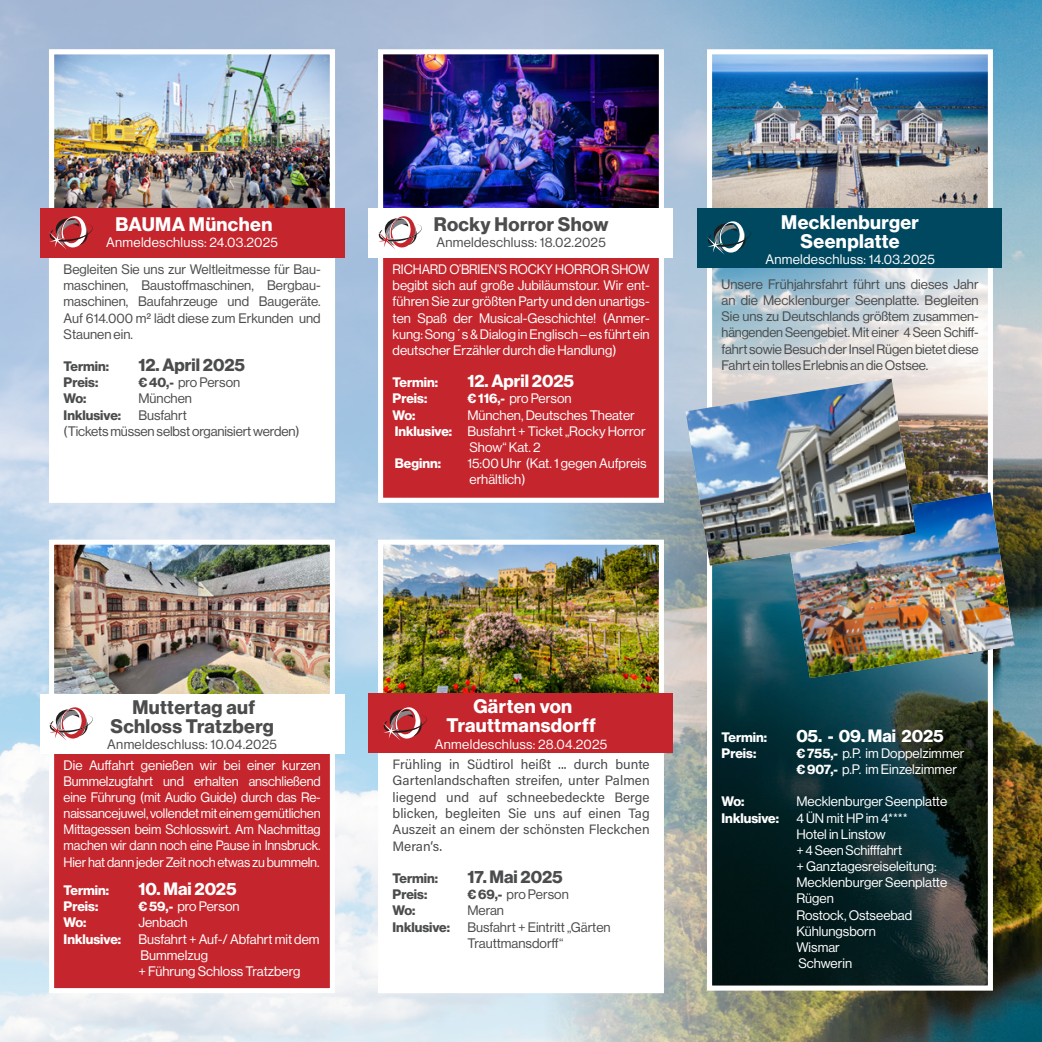
<style>
.page{position:relative;width:1042px;height:1042px;background:#fff}
.page>*{position:absolute;margin:0;border:0;box-sizing:border-box;transform-origin:0 0}
.t1{font:19.25px/19.2px "N Haas Grotesk DS Pro 75 Bd";letter-spacing:.02em;color:#fff;text-align:center}
.t2{font:19.25px/19.2px "N Haas Grotesk DS Pro 75 Bd";letter-spacing:.02em;color:#4b4c4d;text-align:center}
.t3{font:17.5px "N Haas Grotesk DS Pro 75 Bd";color:#fff}
.t4{font:17.5px "N Haas Grotesk DS Pro 75 Bd";color:#4b4c4d}
.t5{font:13.65px/16.3px "Acumin Variable Concept";color:#4b4c4d;text-align:justify}
.t6{font:13.47px/16.1px "N Haas Grotesk DS Pro 55 Rg";color:#fff}
.t7{font:13.47px/16.1px "N Haas Grotesk DS Pro 55 Rg";color:#4b4c4d;text-align:justify}
.t8{font:13.47px/16.1px "N Haas Grotesk DS Pro 55 Rg";color:#fff;text-align:justify;scale:.96 1}
.t9{font:13.47px "N Haas Grotesk DS Pro 55 Rg";letter-spacing:.02em;color:#fff}
.t10{font:13.47px "N Haas Grotesk DS Pro 75 Bd";color:#fff}
.t11{font:13.47px "N Haas Grotesk DS Pro 75 Bd";color:#4b4c4d}
.t12{font:13.47px "N Haas Grotesk DS Pro 55 Rg";letter-spacing:.02em;color:#4b4c4d}
.s1{font-family:"N Haas Grotesk DS Pro 75 Bd"}
</style>
<div class="page">
<img style="left:0;top:0;width:544px;height:1042px">
<img style="left:544px;top:0;width:498px;height:1042px">
<div style="left:52px;top:52px;width:280px;height:448px;background:#fff"></div>
<img style="left:55px;top:55px;width:274px;height:153px">
<div style="left:49px;top:49px;width:286px;height:454px;border:5px solid #fff"></div>
<div style="left:40px;top:208px;width:304px;height:50px;background:#c5252c"></div>
<div style="left:380px;top:52px;width:281px;height:448px;background:#c5252c"></div>
<img style="left:384px;top:55px;width:274px;height:153px">
<div style="left:378px;top:49px;width:286px;height:454px;border:5px solid #fff"></div>
<div style="left:368px;top:208px;width:305px;height:50px;background:#fff"></div>
<svg style="left:378px;top:216px;width:44px;height:34px"></svg>
<div style="left:52px;top:542px;width:280px;height:448px;background:#c5252c"></div>
<img style="left:55px;top:546px;width:274px;height:148px">
<div style="left:49px;top:540px;width:286px;height:453px;border:5px solid #fff"></div>
<div style="left:40px;top:694px;width:304px;height:60px;background:#fff"></div>
<svg style="left:49px;top:707px;width:44px;height:34px"></svg>
<div style="left:380px;top:542px;width:281px;height:448px;background:#fff"></div>
<img style="left:384px;top:546px;width:274px;height:147px">
<svg style="left:49px;top:216px;width:44px;height:33px"></svg>
<div style="left:368px;top:693px;width:305px;height:60px;background:#c5252c"></div>
<svg style="left:383px;top:707px;width:44px;height:34px"></svg>
<img style="left:713px;top:55px;width:274px;height:153px">
<div style="left:707px;top:49px;width:286px;height:184px;border:5px solid #fff"></div>
<img style="left:713px;top:268px;width:274px;height:716px">
<div style="left:707px;top:233px;width:286px;height:757px;border:5px solid #fff"></div>
<img style="left:685px;top:379px;width:329px;height:299px">
<img style="left:685px;top:379px;width:231px;height:186px">
<div style="left:697px;top:208px;width:305px;height:60px;background:#004860"></div>
<svg style="left:707px;top:221px;width:43px;height:34px"></svg>
<h1 class="t1" style="left:115px;top:215px;width:158px">BAUMA München</h1>
<p class="t9" style="left:106px;top:235px;width:173px">Anmeldeschluss: 24.03.2025</p>
<p class="t7" style="left:64px;top:261px;width:259px">Begleiten Sie uns zur Weltleitmesse für Bau&shy;maschinen, Baustoffmaschinen, Bergbau&shy;maschinen, Baufahrzeuge und Baugeräte.<br>Auf 614.000 m² lädt diese zum Erkunden und Staunen ein.</p>
<p class="t11" style="left:64px;top:358px;width:47px">Termin:</p>
<p class="t4" style="left:138px;top:355px;width:108px">12. April 2025</p>
<p class="t11" style="left:64px;top:375px;width:36px">Preis:</p>
<p class="t7" style="left:138px;top:375px;width:103px"><span class="s1">€ 40,-</span> pro Person</p>
<p class="t11" style="left:64px;top:391px;width:24px">Wo:</p>
<p class="t7" style="left:138px;top:391px;width:55px">München</p>
<p class="t11" style="left:64px;top:407px;width:59px">Inklusive:</p>
<p class="t7" style="left:64px;top:407px;width:237px;text-indent:75px">Busfahrt<br>(Tickets müssen selbst organisiert werden)</p>
<h1 class="t2" style="left:434px;top:215px;width:176px">Rocky Horror Show</h1>
<p class="t12" style="left:436px;top:235px;width:171px">Anmeldeschluss: 18.02.2025</p>
<p class="t8" style="left:393px;top:261px;width:269px">RICHARD O’BRIEN’S ROCKY HORROR SHOW begibt sich auf große Jubiläumstour. Wir ent&shy;führen Sie zur größten Party und den unartigs&shy;ten Spaß der Musical-Geschichte! (Anmer&shy;kung: Song´s &amp; Dialog in Englisch – es führt ein deutscher Erzähler durch die Handlung)</p>
<p class="t10" style="left:393px;top:375px;width:47px">Termin:</p>
<p class="t3" style="left:467px;top:371px;width:108px">12. April 2025</p>
<p class="t10" style="left:393px;top:391px;width:36px">Preis:</p>
<p class="t6" style="left:467px;top:391px;width:106px"><span class="s1">€ 116,-</span> pro Person</p>
<p class="t10" style="left:393px;top:407px;width:24px">Wo:</p>
<p class="t6" style="left:467px;top:407px;width:169px">München, Deutsches Theater</p>
<p class="t6" style="left:395px;top:423px;width:252px"><span class="s1">Inklusive:</span> Busfahrt + Ticket „Rocky Horror</p>
<p class="t6" style="left:469px;top:439px;width:73px">Show“ Kat. 2</p>
<p class="t10" style="left:395px;top:455px;width:48px">Beginn:</p>
<p class="t6" style="left:467px;top:455px;width:181px">15:00 Uhr (Kat. 1 gegen Aufpreis erhältlich)</p>
<h1 class="t1" style="left:781px;top:212px;width:139px">Mecklenburger<br>Seenplatte</h1>
<p class="t9" style="left:765px;top:252px;width:171px">Anmeldeschluss: 14.03.2025</p>
<p class="t7" style="left:721px;top:276px;width:259px">Unsere Frühjahrsfahrt führt uns dieses Jahr an die Mecklenburger Seenplatte. Begleiten Sie uns zu Deutschlands größtem zusammen&shy;hängenden Seengebiet. Mit einer 4 Seen Schiff&shy;fahrt sowie Besuch der Insel Rügen bietet diese Fahrt ein tolles Erlebnis an die Ostsee.</p>
<h1 class="t2" style="left:110px;top:697px;width:165px">Muttertag auf<br>Schloss Tratzberg</h1>
<p class="t12" style="left:107px;top:737px;width:171px">Anmeldeschluss: 10.04.2025</p>
<p class="t6" style="left:64px;top:757px;width:259px;text-align:justify">Die Auffahrt genießen wir bei einer kurzen Bummelzugfahrt und erhalten anschließend eine Führung (mit Audio Guide) durch das Re&shy;naissancejuwel, vollendet mit einem gemütlichen Mittagessen beim Schlosswirt. Am Nachmittag machen wir dann noch eine Pause in Innsbruck.<br>Hier hat dann jeder Zeit noch etwas zu bummeln.</p>
<p class="t10" style="left:64px;top:882px;width:47px">Termin:</p>
<p class="t3" style="left:138px;top:878px;width:100px">10. Mai 2025</p>
<p class="t10" style="left:64px;top:898px;width:36px">Preis:</p>
<p class="t6" style="left:138px;top:898px;width:103px"><span class="s1">€ 59,-</span> pro Person</p>
<p class="t10" style="left:64px;top:915px;width:24px">Wo:</p>
<p class="t6" style="left:138px;top:915px;width:51px">Jenbach</p>
<p class="t10" style="left:64px;top:931px;width:59px">Inklusive:</p>
<p class="t6" style="left:138px;top:931px;width:183px">Busfahrt + Auf-/ Abfahrt mit dem<br>Bummelzug<br>+ Führung Schloss Tratzberg</p>
<h1 class="t1" style="left:446px;top:697px;width:151px">Gärten von<br>Trauttmansdorff</h1>
<p class="t9" style="left:435px;top:736px;width:174px">Anmeldeschluss: 28.04.2025</p>
<p class="t5" style="left:393px;top:756px;width:259px">Frühling in Südtirol heißt ... durch bunte Gartenlandschaften streifen, unter Palmen liegend und auf schneebedeckte Berge blicken, begleiten Sie uns auf einen Tag Auszeit an einem der schönsten Fleckchen Meran‘s.</p>
<p class="t11" style="left:393px;top:870px;width:47px">Termin:</p>
<p class="t4" style="left:467px;top:866px;width:97px">17. Mai 2025</p>
<p class="t11" style="left:393px;top:886px;width:36px">Preis:</p>
<p class="t7" style="left:467px;top:886px;width:103px"><span class="s1">€ 69,-</span> pro Person</p>
<p class="t11" style="left:393px;top:903px;width:24px">Wo:</p>
<p class="t7" style="left:467px;top:902px;width:38px">Meran</p>
<p class="t11" style="left:393px;top:919px;width:59px">Inklusive:</p>
<p class="t7" style="left:467px;top:919px;width:145px">Busfahrt + Eintritt „Gärten<br>Trauttmansdorff“</p>
<p class="t10" style="left:721px;top:729px;width:47px">Termin:</p>
<p class="t3" style="left:796px;top:725px;width:149px">05. - 09. Mai 2025</p>
<p class="t10" style="left:721px;top:745px;width:36px">Preis:</p>
<p class="t6" style="left:796px;top:745px;width:170px"><span class="s1">€ 755,-</span> p.P. im Doppelzimmer <span class="s1">€ 907,-</span> p.P. im Einzelzimmer</p>
<p class="t10" style="left:721px;top:794px;width:24px">Wo:</p>
<p class="t6" style="left:796px;top:794px;width:152px">Mecklenburger Seenplatte</p>
<p class="t10" style="left:721px;top:810px;width:59px">Inklusive:</p>
<p class="t6" style="left:796px;top:810px;width:152px">4 ÜN mit HP im 4****<br>Hotel in Linstow<br>+ 4 Seen Schifffahrt<br>+ Ganztagesreiseleitung:<br>Mecklenburger Seenplatte<br>Rügen<br>Rostock, Ostseebad<br>Kühlungsborn<br>Wismar<br>Schwerin</p>
</div>
